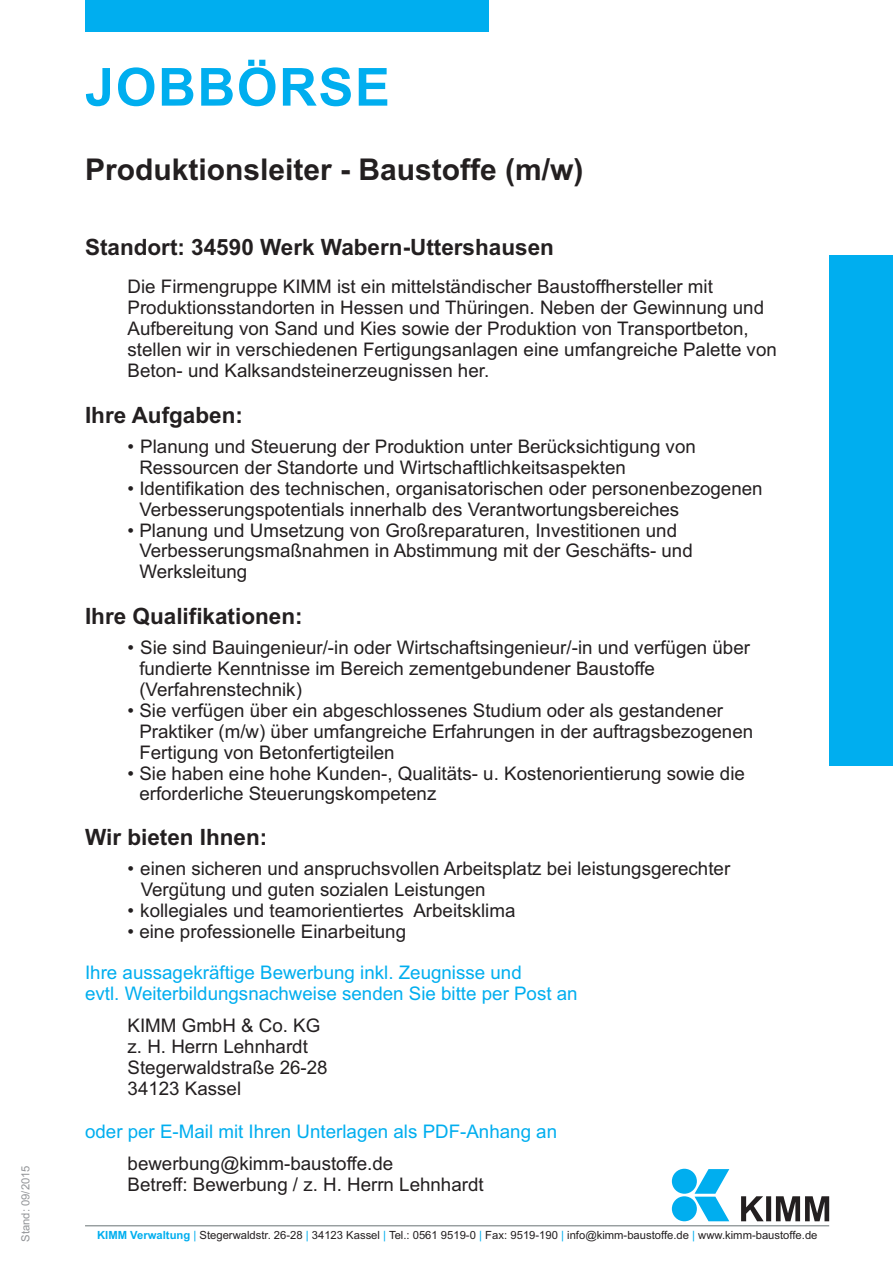
<style>
.page{position:relative;width:893px;height:1263px;background:#fff}
.page>*{position:absolute;margin:0;border:0;box-sizing:border-box;transform-origin:0 0}
.t1{font:700 52.5px "Arial";letter-spacing:.03em;color:#00aeef}
.t2{font:700 30px "Arial";color:#231f20}
.t3{font:700 22.5px "Arial";color:#231f20}
.t4{font:18.75px/21px "Arial";color:#231f20}
.t5{font:18.75px/21px "Arial";color:#00aeef}
.t6{font:11.25px "Arial";color:#231f20}
.t7{font:11.25px "Arial";color:#939598}
.s1{color:#fff}
.s2{font-weight:700;color:#00aeef}
.s3{color:#00aeef}
</style>
<div class="page">
<div style="left:829px;top:255px;width:64px;height:510px;background:#00aeef"></div>
<hr style="left:85px;top:1225px;width:744px;height:1px;background:#697374">
<div style="left:672px;top:1169px;width:25px;height:25px;background:#00aeef;border-radius:50%"></div>
<div style="left:672px;top:1196px;width:25px;height:25px;background:#00aeef;border-radius:50%"></div>
<svg style="left:694px;top:1169px;width:35px;height:52px"></svg>
<svg style="left:741px;top:1196px;width:88px;height:25px"></svg>
<div style="left:85px;top:0;width:404px;height:32px;background:#00aeef"></div>
<p class="t7" style="left:21px;top:1242px;width:78px;rotate:-90deg">Stand: 09/2015</p>
<h1 class="t1" style="left:85px;top:67px;width:306px">JOBBÖRSE</h1>
<h2 class="t2" style="left:85px;top:159px;width:500px">Produktionsleiter - Baustoffe (m/w)</h2>
<p class="t3" style="left:85px;top:238px;width:470px">Standort: 34590 Werk Wabern-Uttershausen</p>
<p class="t4" style="left:128px;top:278px;width:651px">Die Firmengruppe KIMM ist ein mittelständischer Baustoffhersteller mit Produktionsstandorten in Hessen und Thüringen. Neben der Gewinnung und Aufbereitung von Sand und Kies sowie der Produktion von Transportbeton, stellen wir in verschiedenen Fertigungsanlagen eine umfangreiche Palette von Beton- und Kalksandsteinerzeugnissen her.</p>
<p class="t3" style="left:85px;top:406px;width:159px">Ihre Aufgaben:</p>
<p class="t4" style="left:128px;top:437px;width:570px">• Planung und Steuerung der Produktion unter Berücksichtigung von</p>
<p class="t4" style="left:128px;top:458px;width:500px"><span class="s1">•</span> Ressourcen der Standorte und Wirtschaftlichkeitsaspekten</p>
<p class="t4" style="left:128px;top:479px;width:637px">• Identifikation des technischen, organisatorischen oder personenbezogenen</p>
<p class="t4" style="left:128px;top:500px;width:553px"><span class="s1">•</span> Verbesserungspotentials innerhalb des Verantwortungsbereiches</p>
<p class="t4" style="left:128px;top:521px;width:551px">• Planung und Umsetzung von Großreparaturen, Investitionen und</p>
<p class="t4" style="left:128px;top:542px;width:567px"><span class="s1">•</span> Verbesserungsmaßnahmen in Abstimmung mit der Geschäfts- und</p>
<p class="t4" style="left:128px;top:563px;width:121px"><span class="s1">•</span> Werksleitung</p>
<p class="t3" style="left:85px;top:608px;width:219px">Ihre Qualifikationen:</p>
<p class="t4" style="left:128px;top:638px;width:624px">• Sie sind Bauingenieur/-in oder Wirtschaftsingenieur/-in und verfügen über</p>
<p class="t4" style="left:128px;top:659px;width:529px"><span class="s1">•</span> fundierte Kenntnisse im Bereich zementgebundener Baustoffe</p>
<p class="t4" style="left:128px;top:680px;width:176px"><span class="s1">•</span> (Verfahrenstechnik)</p>
<p class="t4" style="left:128px;top:701px;width:597px">• Sie verfügen über ein abgeschlossenes Studium oder als gestandener</p>
<p class="t4" style="left:128px;top:722px;width:627px"><span class="s1">•</span> Praktiker (m/w) über umfangreiche Erfahrungen in der auftragsbezogenen</p>
<p class="t4" style="left:128px;top:743px;width:269px"><span class="s1">•</span> Fertigung von Betonfertigteilen</p>
<p class="t4" style="left:128px;top:764px;width:619px">• Sie haben eine hohe Kunden-, Qualitäts- u. Kostenorientierung sowie die</p>
<p class="t4" style="left:128px;top:785px;width:310px"><span class="s1">•</span> erforderliche Steuerungskompetenz</p>
<p class="t3" style="left:85px;top:829px;width:184px">Wir bieten Ihnen:</p>
<p class="t4" style="left:128px;top:860px;width:604px">• einen sicheren und anspruchsvollen Arbeitsplatz bei leistungsgerechter</p>
<p class="t4" style="left:128px;top:881px;width:360px"><span class="s1">••</span>Vergütung und guten sozialen Leistungen</p>
<p class="t4" style="left:128px;top:902px;width:389px">• kollegiales und teamorientiertes Arbeitsklima</p>
<p class="t4" style="left:128px;top:923px;width:280px">• eine professionelle Einarbeitung</p>
<p class="t5" style="left:85px;top:964px;width:494px">Ihre aussagekräftige Bewerbung inkl. Zeugnisse und<br>evtl. Weiterbildungsnachweise senden Sie bitte per Post an</p>
<p class="t4" style="left:128px;top:1017px;width:202px">KIMM GmbH &amp; Co. KG z. H. Herrn Lehnhardt<br>Stegerwaldstraße 26-28<br>34123 Kassel</p>
<p class="t5" style="left:85px;top:1123px;width:474px">oder per E-Mail mit Ihren Unterlagen als PDF-Anhang an</p>
<p class="t4" style="left:128px;top:1155px;width:358px">bewerbung@kimm-baustoffe.de<br>Betreff: Bewerbung / z. H. Herrn Lehnhardt</p>
<p class="t6" style="left:97px;top:1231px;width:722px"><span class="s2">KIMM Verwaltung</span> <span class="s3">|</span> Stegerwaldstr. 26-28 <span class="s3">|</span> 34123 Kassel <span class="s3">|</span> Tel.: 0561 9519-0 <span class="s3">|</span> Fax: 9519-190 <span class="s3">|</span> info@kimm-baustoffe.de <span class="s3">|</span> www.kimm-baustoffe.de</p>
</div>
